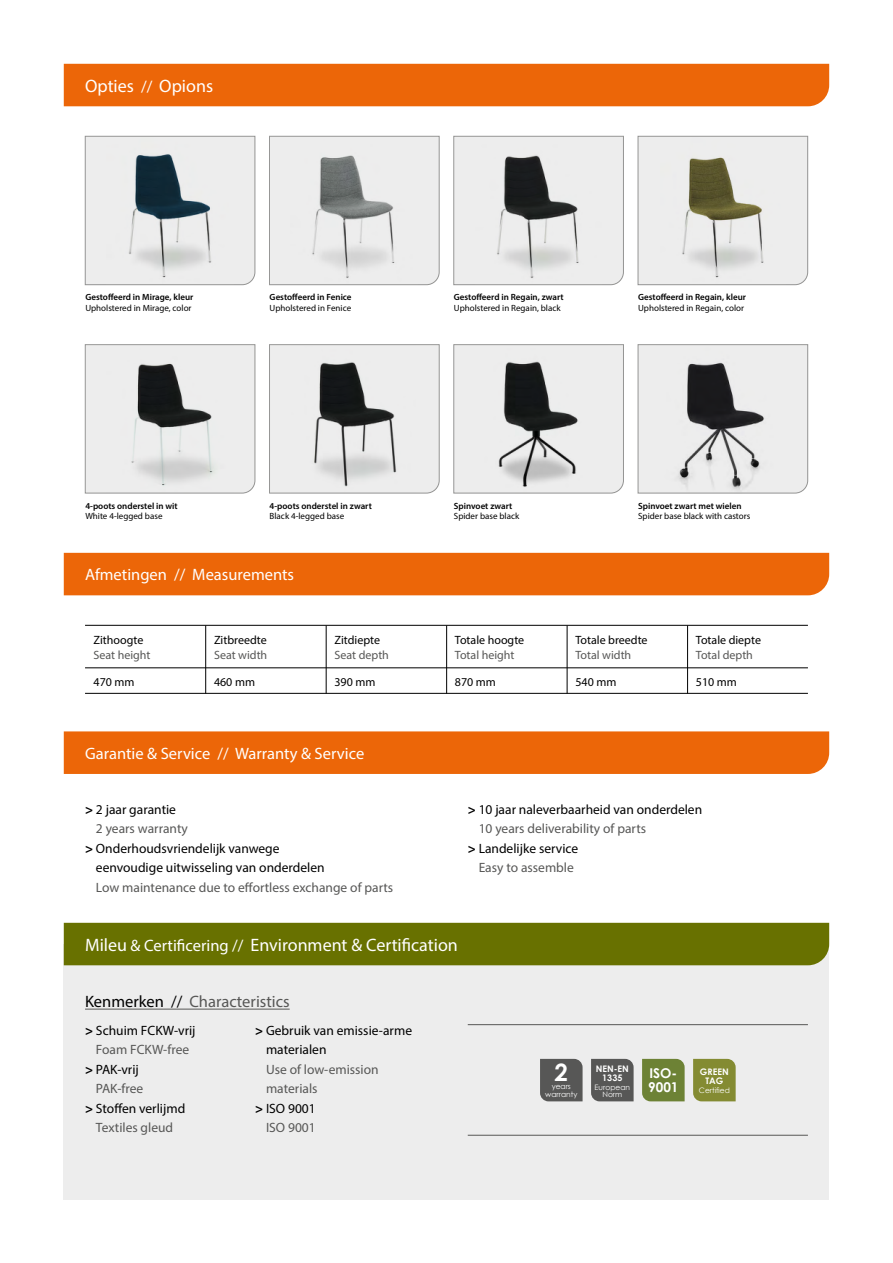
<style>
.page{position:relative;width:893px;height:1263px;background:#fff}
.page>*{position:absolute;margin:0;border:0;box-sizing:border-box;transform-origin:0 0}
.t1{font:700 24px "Century Gothic";color:#fff}
.t2{font:18px "Myriad Pro";color:#fff}
.t3{font:16.5px "Myriad Pro";color:#fff}
.t4{font:16.5px "Myriad Pro";color:#575756}
.t5{font:13.5px/19.5px "Myriad Pro";color:#000}
.t6{font:13.5px "Myriad Pro";color:#575756}
.t7{font:700 13.5px/13.5px "Century Gothic";color:#fff}
.t8{font:12px "Myriad Pro";color:#000}
.t9{font:12px "Myriad Pro";color:#575756}
.t10{font:600 9px "Myriad Pro";color:#000}
.t11{font:9px "Myriad Pro";color:#000}
.t12{font:700 9px/9px "Century Gothic";color:#fff;text-align:center}
.t13{font:7.5px/7.5px "Century Gothic";color:#fff;text-align:center}
.s1{font-size:16.5px}
.s2{font-weight:700}
.s3{color:#000}
</style>
<div class="page">
<div style="left:64px;top:944px;width:765px;height:255px;background:#ededed"></div>
<div style="left:64px;top:553px;width:765px;height:42px;background:#ec6608"></div>
<div style="left:64px;top:731px;width:765px;height:43px;background:#ec6608"></div>
<div style="left:64px;top:923px;width:765px;height:42px;background:#687100"></div>
<div style="left:64px;top:64px;width:765px;height:42px;background:#ec6608"></div>
<hr style="left:85px;top:693px;width:723px;height:1px;background:#000">
<hr style="left:468px;top:1135px;width:340px;height:1px;background:#575756">
<hr style="left:468px;top:1024px;width:340px;height:1px;background:#575756">
<svg style="left:85px;top:136px;width:170px;height:149px"></svg>
<svg style="left:85px;top:344px;width:170px;height:149px"></svg>
<svg style="left:269px;top:136px;width:171px;height:149px"></svg>
<svg style="left:269px;top:344px;width:171px;height:149px"></svg>
<svg style="left:453px;top:136px;width:171px;height:149px"></svg>
<svg style="left:453px;top:344px;width:171px;height:149px"></svg>
<svg style="left:638px;top:136px;width:170px;height:149px"></svg>
<svg style="left:638px;top:344px;width:170px;height:149px"></svg>
<hr style="left:85px;top:1009px;width:205px;height:1px;background:#575756">
<hr style="left:205px;top:625px;width:1px;height:68px;background:#000">
<hr style="left:326px;top:625px;width:1px;height:68px;background:#000">
<hr style="left:446px;top:625px;width:1px;height:68px;background:#000">
<hr style="left:567px;top:625px;width:1px;height:68px;background:#000">
<hr style="left:687px;top:625px;width:1px;height:68px;background:#000">
<hr style="left:85px;top:625px;width:723px;height:1px;background:#000">
<hr style="left:85px;top:667px;width:723px;height:1px;background:#000">
<div style="left:693px;top:1059px;width:43px;height:42px;background:#848b32"></div>
<div style="left:642px;top:1059px;width:43px;height:42px;background:#6d8235"></div>
<div style="left:591px;top:1059px;width:43px;height:42px;background:#575756"></div>
<div style="left:540px;top:1059px;width:43px;height:42px;background:#575756"></div>
<h2 class="t2" style="left:85px;top:75px;width:130px">Opties <span class="s1">//</span> Opions</h2>
<p class="t10" style="left:85px;top:291px;width:110px">Gestoffeerd in Mirage, kleur</p>
<p class="t11" style="left:85px;top:302px;width:108px">Upholstered in Mirage, color</p>
<p class="t10" style="left:270px;top:291px;width:83px">Gestoffeerd in Fenice</p>
<p class="t11" style="left:270px;top:302px;width:83px">Upholstered in Fenice</p>
<p class="t10" style="left:454px;top:291px;width:111px">Gestoffeerd in Regain, zwart</p>
<p class="t11" style="left:454px;top:302px;width:108px">Upholstered in Regain, black</p>
<p class="t10" style="left:638px;top:291px;width:109px">Gestoffeerd in Regain, kleur</p>
<p class="t11" style="left:638px;top:302px;width:107px">Upholstered in Regain, color</p>
<p class="t10" style="left:85px;top:500px;width:94px">4-poots onderstel in wit</p>
<p class="t11" style="left:85px;top:511px;width:79px">White 4-legged base</p>
<p class="t10" style="left:270px;top:500px;width:104px">4-poots onderstel in zwart</p>
<p class="t11" style="left:270px;top:511px;width:76px">Black 4-legged base</p>
<p class="t10" style="left:454px;top:500px;width:60px">Spinvoet zwart</p>
<p class="t11" style="left:454px;top:511px;width:67px">Spider base black</p>
<p class="t10" style="left:638px;top:500px;width:105px">Spinvoet zwart met wielen</p>
<p class="t11" style="left:638px;top:511px;width:114px">Spider base black with castors</p>
<p class="t3" style="left:85px;top:564px;width:211px">Afmetingen // Measurements</p>
<p class="t8" style="left:94px;top:633px;width:51px">Zithoogte</p>
<p class="t9" style="left:94px;top:647px;width:59px">Seat height</p>
<p class="t8" style="left:214px;top:633px;width:54px">Zitbreedte</p>
<p class="t9" style="left:214px;top:647px;width:55px">Seat width</p>
<p class="t8" style="left:334px;top:633px;width:47px">Zitdiepte</p>
<p class="t9" style="left:334px;top:647px;width:56px">Seat depth</p>
<p class="t8" style="left:455px;top:633px;width:71px">Totale hoogte</p>
<p class="t9" style="left:455px;top:647px;width:61px">Total height</p>
<p class="t8" style="left:575px;top:633px;width:74px">Totale breedte</p>
<p class="t9" style="left:575px;top:647px;width:57px">Total width</p>
<p class="t8" style="left:696px;top:633px;width:67px">Totale diepte</p>
<p class="t9" style="left:696px;top:647px;width:59px">Total depth</p>
<p class="t8" style="left:94px;top:674px;width:43px">470 mm</p>
<p class="t8" style="left:214px;top:674px;width:43px">460 mm</p>
<p class="t8" style="left:334px;top:674px;width:43px">390 mm</p>
<p class="t8" style="left:455px;top:674px;width:43px">870 mm</p>
<p class="t8" style="left:575px;top:674px;width:43px">540 mm</p>
<p class="t8" style="left:696px;top:674px;width:43px">510 mm</p>
<p class="t3" style="left:85px;top:743px;width:281px">Garantie &amp; Service // Warranty &amp; Service</p>
<p class="t5" style="left:85px;top:799px;width:93px"><span class="s2">&gt;</span> 2 jaar garantie</p>
<p class="t6" style="left:96px;top:820px;width:94px">2 years warranty</p>
<p class="t5" style="left:85px;top:838px;width:196px"><span class="s2">&gt;</span> Onderhoudsvriendelijk vanwege</p>
<p class="t5" style="left:96px;top:858px;width:230px">eenvoudige uitwisseling van onderdelen</p>
<p class="t6" style="left:96px;top:879px;width:299px">Low maintenance due to effortless exchange of parts</p>
<p class="t5" style="left:468px;top:799px;width:236px"><span class="s2">&gt;</span> 10 jaar naleverbaarheid van onderdelen</p>
<p class="t6" style="left:479px;top:820px;width:169px">10 years deliverability of parts</p>
<p class="t5" style="left:468px;top:838px;width:112px"><span class="s2">&gt;</span> Landelijke service</p>
<p class="t6" style="left:479px;top:859px;width:97px">Easy to assemble</p>
<h2 class="t2" style="left:85px;top:934px;width:374px">Mileu <span class="s1">&amp; Certificering //</span> Environment &amp; Certification</h2>
<p class="t4" style="left:85px;top:992px;width:206px"><span class="s3">Kenmerken //</span> Characteristics</p>
<p class="t5" style="left:85px;top:1020px;width:112px"><span class="s2">&gt;</span> Schuim FCKW-vrij</p>
<p class="t6" style="left:96px;top:1041px;width:95px">Foam FCKW-free</p>
<p class="t5" style="left:85px;top:1059px;width:55px"><span class="s2">&gt;</span> PAK-vrij</p>
<p class="t6" style="left:96px;top:1080px;width:49px">PAK-free</p>
<p class="t5" style="left:85px;top:1098px;width:102px"><span class="s2">&gt;</span> Stoffen verlijmd</p>
<p class="t6" style="left:96px;top:1119px;width:79px">Textiles gleud</p>
<p class="t5" style="left:266px;top:1020px;width:148px;text-indent:-11px"><span class="s2">&gt;</span> Gebruik van emissie-arme materialen</p>
<p class="t6" style="left:266px;top:1061px;width:114px">Use of low-emission</p>
<p class="t6" style="left:266px;top:1080px;width:53px">materials</p>
<p class="t5" style="left:255px;top:1098px;width:62px"><span class="s2">&gt;</span> ISO 9001</p>
<p class="t6" style="left:266px;top:1119px;width:51px">ISO 9001</p>
<h1 class="t1" style="left:555px;top:1057px;width:15px">2</h1>
<p class="t13" style="left:545px;top:1083px;width:34px">years warranty</p>
<p class="t12" style="left:596px;top:1063px;width:35px">NEN-EN<br>1335</p>
<p class="t13" style="left:595px;top:1083px;width:37px">European<br>Norm</p>
<p class="t7" style="left:648px;top:1066px;width:32px">ISO-<br>9001</p>
<p class="t12" style="left:700px;top:1067px;width:30px">GREEN<br>TAG</p>
<p class="t13" style="left:699px;top:1087px;width:32px">Certified</p>
</div>
